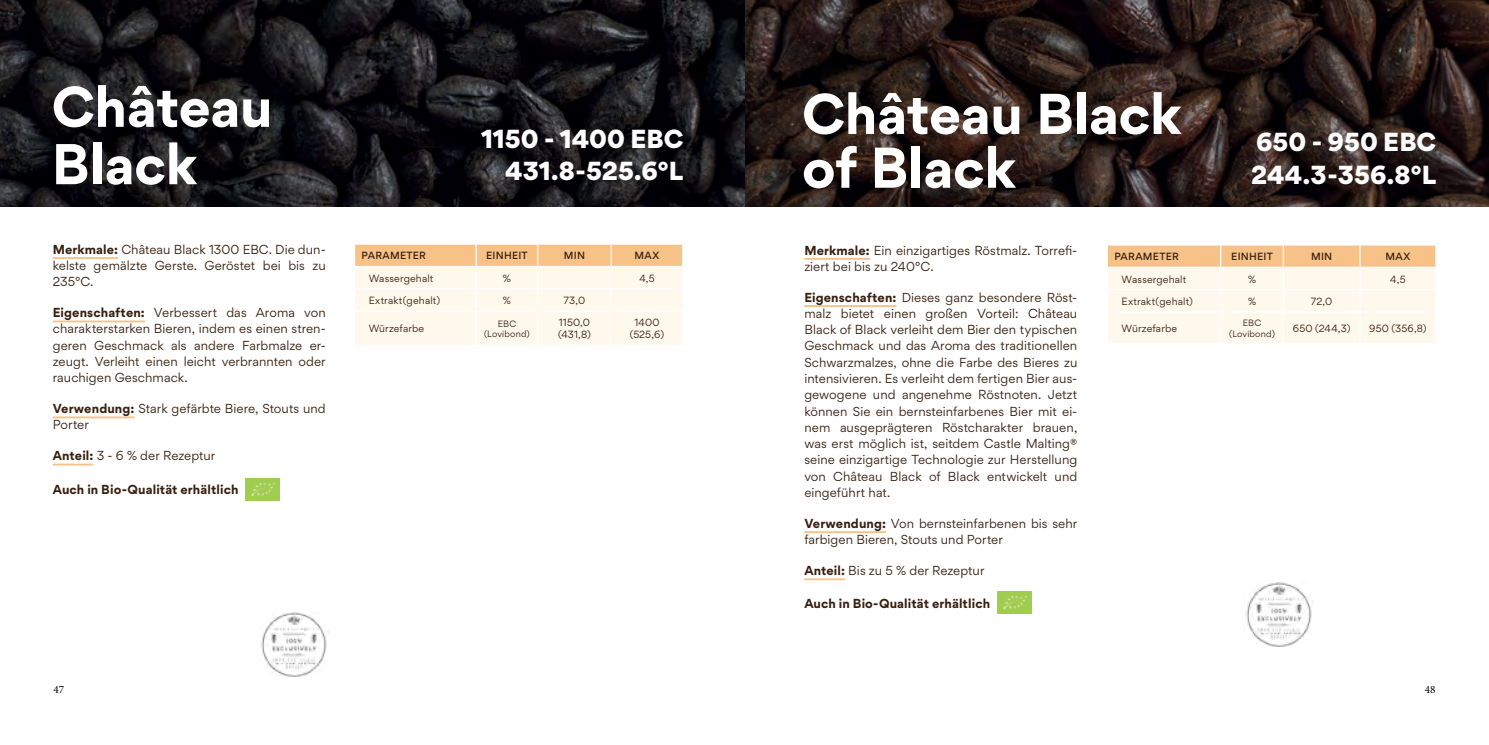
<style>
.page{position:relative;width:1489px;height:745px;background:#fff}
.page>*{position:absolute;margin:0;border:0;box-sizing:border-box;transform-origin:0 0}
.t1{font:700 55px/53.8px "Gordita";letter-spacing:-.01em;color:#fff}
.t2{font:900 25px/32.5px "Gordita";color:#fff}
.t3{font:12.5px/16.2px "Gordita";letter-spacing:.005em;color:#372011}
.t4{font:700 12.5px "Gordita";letter-spacing:.01em;color:#372011}
.t5{font:11.25px "Minion Pro";color:#000}
.t6{font:10px/12px "Gordita";letter-spacing:.015em;color:#372011}
.t7{font:500 10px "Gordita";letter-spacing:.02em;color:#372011}
.t8{font:8.75px/10.5px "Gordita";letter-spacing:.02em;color:#372011;text-align:center}
.s1{font-weight:700}
</style>
<div class="page">
<img style="left:0;top:0;width:1488px;height:207px">
<svg style="left:1107px;top:245px;width:328px;height:98px;background:#fdecd7"></svg>
<hr style="left:1106px;top:311px;width:114px;height:1px;background:#fff">
<hr style="left:1220px;top:311px;width:63px;height:1px;background:#fff">
<hr style="left:1283px;top:311px;width:76px;height:1px;background:#fff">
<hr style="left:1282px;top:312px;width:1px;height:31px;background:#fff">
<hr style="left:1359px;top:311px;width:77px;height:1px;background:#fff">
<hr style="left:1359px;top:312px;width:1px;height:31px;background:#fff">
<hr style="left:804px;top:258px;width:65px;height:2px;background:#f6c287">
<hr style="left:804px;top:305px;width:92px;height:2px;background:#f6c287">
<hr style="left:804px;top:531px;width:82px;height:1px;background:#f6c287">
<hr style="left:804px;top:578px;width:41px;height:2px;background:#f6c287">
<img style="left:997px;top:591px;width:34px;height:21px">
<img style="left:1246px;top:582px;width:67px;height:64px">
<svg style="left:355px;top:244px;width:328px;height:101px;background:#fdedd8"></svg>
<hr style="left:611px;top:288px;width:71px;height:1px;background:#fff">
<hr style="left:610px;top:289px;width:2px;height:21px;background:#fff">
<hr style="left:354px;top:310px;width:122px;height:1px;background:#fff">
<hr style="left:354px;top:344px;width:122px;height:2px;background:#fff">
<hr style="left:476px;top:310px;width:61px;height:1px;background:#fff">
<hr style="left:476px;top:344px;width:61px;height:2px;background:#fff">
<hr style="left:537px;top:310px;width:74px;height:1px;background:#fff">
<hr style="left:537px;top:311px;width:1px;height:33px;background:#fff">
<hr style="left:611px;top:310px;width:72px;height:1px;background:#fff">
<hr style="left:610px;top:311px;width:2px;height:33px;background:#fff">
<hr style="left:610px;top:344px;width:73px;height:2px;background:#fff">
<hr style="left:53px;top:257px;width:65px;height:2px;background:#f6c287">
<hr style="left:53px;top:320px;width:92px;height:2px;background:#f6c287">
<hr style="left:53px;top:416px;width:81px;height:2px;background:#f6c287">
<hr style="left:53px;top:463px;width:40px;height:2px;background:#f6c287">
<img style="left:245px;top:478px;width:35px;height:22px">
<img style="left:261px;top:612px;width:67px;height:63px">
<h1 class="t1" style="left:51px;top:78px;width:222px;line-height:57.2px">Château<br>Black</h1>
<p class="t3" style="left:53px;top:241px;width:274px;text-align:justify"><span class="s1">Merkmale:</span> Château Black 1300 EBC. Die dun&shy;kelste gemälzte Gerste. Geröstet bei bis zu 235°C.</p>
<p class="t3" style="left:53px;top:304px;width:274px;text-align:justify"><span class="s1">Eigenschaften:</span> Verbessert das Aroma von charakterstarken Bieren, indem es einen stren&shy;geren Geschmack als andere Farbmalze er&shy;zeugt. Verleiht einen leicht verbrannten oder rauchigen Geschmack.</p>
<p class="t3" style="left:53px;top:400px;width:274px"><span class="s1">Verwendung:</span> Stark gefärbte Biere, Stouts und<br>Porter</p>
<p class="t3" style="left:53px;top:447px;width:164px"><span class="s1">Anteil:</span> 3 - 6 % der Rezeptur</p>
<p class="t4" style="left:53px;top:479px;width:187px">Auch in Bio-Qualität erhältlich</p>
<h2 class="t2" style="left:481px;top:122px;width:204px;text-align:right">1150 - 1400 EBC<br>431.8-525.6°L</h2>
<p class="t7" style="left:361px;top:249px;width:66px">PARAMETER</p>
<p class="t7" style="left:486px;top:249px;width:43px">EINHEIT</p>
<p class="t7" style="left:564px;top:249px;width:23px">MIN</p>
<p class="t7" style="left:634px;top:249px;width:26px">MAX</p>
<p class="t6" style="left:369px;top:272px;width:66px">Wassergehalt</p>
<p class="t6" style="left:503px;top:272px;width:10px">%</p>
<p class="t6" style="left:639px;top:272px;width:17px">4,5</p>
<p class="t6" style="left:369px;top:294px;width:73px">Extrakt(gehalt)</p>
<p class="t6" style="left:503px;top:294px;width:10px">%</p>
<p class="t6" style="left:563px;top:294px;width:23px">73,0</p>
<p class="t6" style="left:369px;top:322px;width:57px">Würzefarbe</p>
<p class="t8" style="left:484px;top:318px;width:47px">EBC (Lovibond)</p>
<p class="t6" style="left:558px;top:316px;width:34px">1150,0 (431,8)</p>
<p class="t6" style="left:630px;top:316px;width:36px;text-align:center">1400 (525,6)</p>
<h1 class="t1" style="left:801px;top:86px;width:381px">Château Black of Black</h1>
<h2 class="t2" style="left:1251px;top:125px;width:186px">650 - 950 EBC<br>244.3-356.8°L</h2>
<p class="t3" style="left:804px;top:241px;width:274px"><span class="s1">Merkmale:</span> Ein einzigartiges Röstmalz. Torrefi&shy;ziert bei bis zu 240°C.</p>
<p class="t3" style="left:804px;top:289px;width:274px;text-align:justify"><span class="s1">Eigenschaften:</span> Dieses ganz besondere Röst&shy;malz bietet einen großen Vorteil: Château Black of Black verleiht dem Bier den typischen Geschmack und das Aroma des traditionellen Schwarzmalzes, ohne die Farbe des Bieres zu intensivieren. Es verleiht dem fertigen Bier aus&shy;gewogene und angenehme Röstnoten. Jetzt können Sie ein bernsteinfarbenes Bier mit ei&shy;nem ausgeprägteren Röstcharakter brauen, was erst möglich ist, seitdem Castle Malting® seine einzigartige Technologie zur Herstellung von Château Black of Black entwickelt und eingeführt hat.</p>
<p class="t3" style="left:804px;top:514px;width:274px"><span class="s1">Verwendung:</span> Von bernsteinfarbenen bis sehr farbigen Bieren, Stouts und Porter</p>
<p class="t3" style="left:804px;top:561px;width:181px"><span class="s1">Anteil:</span> Bis zu 5 % der Rezeptur</p>
<p class="t4" style="left:804px;top:594px;width:187px">Auch in Bio-Qualität erhältlich</p>
<p class="t7" style="left:1114px;top:249px;width:66px">PARAMETER</p>
<p class="t7" style="left:1231px;top:249px;width:43px">EINHEIT</p>
<p class="t7" style="left:1310px;top:249px;width:23px">MIN</p>
<p class="t7" style="left:1385px;top:249px;width:26px">MAX</p>
<p class="t6" style="left:1121px;top:272px;width:66px">Wassergehalt</p>
<p class="t6" style="left:1247px;top:272px;width:10px">%</p>
<p class="t6" style="left:1390px;top:272px;width:17px">4,5</p>
<p class="t6" style="left:1121px;top:295px;width:73px">Extrakt(gehalt)</p>
<p class="t6" style="left:1247px;top:295px;width:10px">%</p>
<p class="t6" style="left:1310px;top:295px;width:23px">72,0</p>
<p class="t6" style="left:1121px;top:322px;width:57px">Würzefarbe</p>
<p class="t8" style="left:1229px;top:317px;width:47px">EBC (Lovibond)</p>
<p class="t6" style="left:1292px;top:322px;width:59px">650 (244,3)</p>
<p class="t6" style="left:1369px;top:322px;width:59px">950 (356,8)</p>
<p class="t5" style="left:54px;top:681px;width:12px">47</p>
<p class="t5" style="left:1424px;top:681px;width:12px">48</p>
</div>
